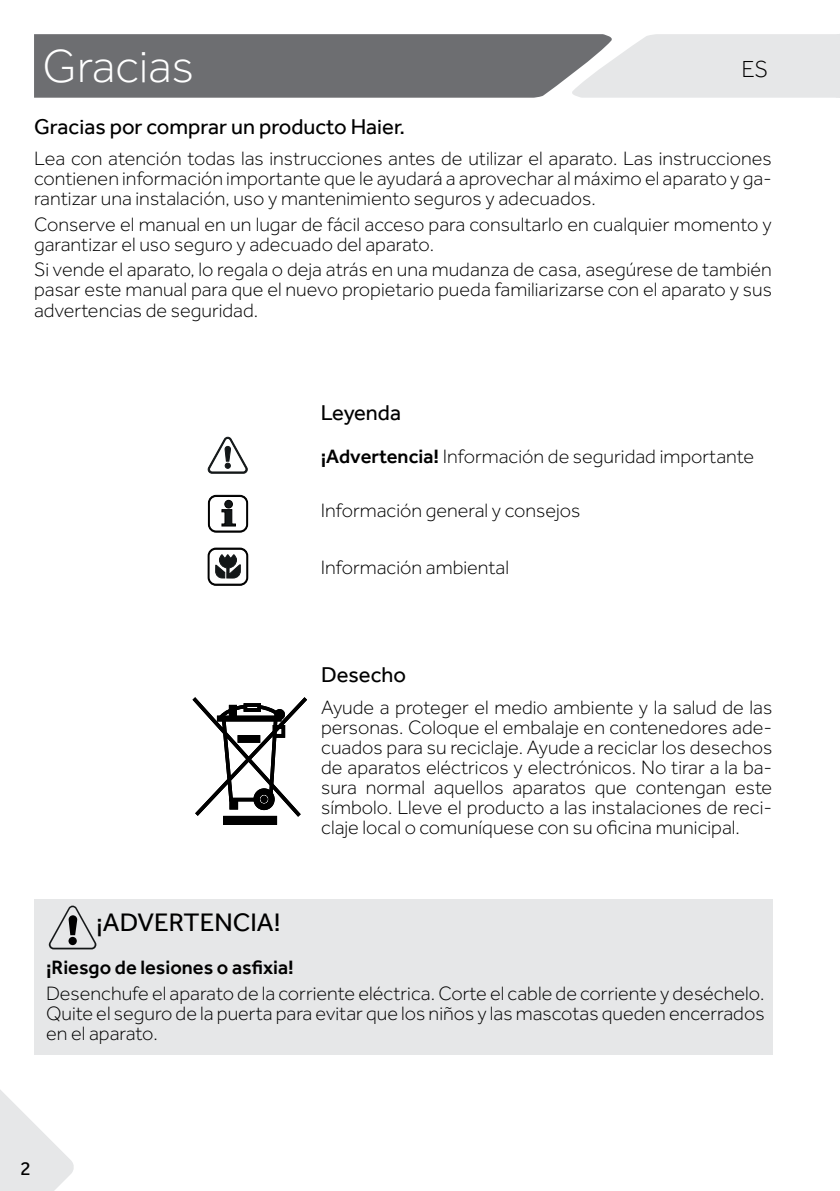
<style>
.page{position:relative;width:840px;height:1191px;background:#fff}
.page>*{position:absolute;margin:0;border:0;box-sizing:border-box;transform-origin:0 0}
.t1{font:300 48px "Effra";color:#fff}
.t2{font:26px "Effra";color:#000}
.t3{font:300 24px "Effra";color:#000}
.t4{font:22px "Effra";color:#000}
.t5{font:300 20px/20px "Effra";color:#000;text-align:justify}
.t6{font:500 20px "Effra";color:#000}
.t7{font:20px "Effra";color:#000}
.s1{font-weight:500}
</style>
<div class="page">
<svg style="left:34px;top:34px;width:805px;height:64px;background:#959698"></svg>
<svg style="left:0;top:1054px;width:75px;height:137px"></svg>
<svg style="left:208px;top:495px;width:39px;height:37px"></svg>
<div style="left:225px;top:500px;width:7px;height:8px;background:#131718;border-radius:50%"></div>
<div style="left:225px;top:500px;width:7px;height:8px;border:1px solid #000;border-radius:50%"></div>
<svg style="left:208px;top:437px;width:39px;height:36px"></svg>
<svg style="left:208px;top:548px;width:40px;height:37px"></svg>
<div style="left:223px;top:816px;width:53px;height:8px;background:#000"></div>
<div style="left:223px;top:816px;width:54px;height:9px;border:1px solid #000"></div>
<svg style="left:192px;top:697px;width:115px;height:120px"></svg>
<div style="left:34px;top:899px;width:738px;height:155px;background:#e6e7e8"></div>
<svg style="left:49px;top:905px;width:47px;height:44px"></svg>
<div style="left:68px;top:937px;width:9px;height:8px;background:#000;border-radius:50%"></div>
<h1 class="t1" style="left:43px;top:39px;width:153px">Gracias</h1>
<p class="t3" style="left:741px;top:55px;width:28px">ES</p>
<p class="t4" style="left:34px;top:113px;width:372px">Gracias por comprar un producto Haier.</p>
<p class="t5" style="left:34px;top:148px;width:739px">Lea con atención todas las instrucciones antes de utilizar el aparato. Las instrucciones contienen información importante que le ayudará a aprovechar al máximo el aparato y ga&shy;rantizar una instalación, uso y mantenimiento seguros y adecuados.</p>
<p class="t5" style="left:34px;top:214px;width:738px">Conserve el manual en un lugar de fácil acceso para consultarlo en cualquier momento y garantizar el uso seguro y adecuado del aparato.</p>
<p class="t5" style="left:34px;top:260px;width:739px">Si vende el aparato, lo regala o deja atrás en una mudanza de casa, asegúrese de también pasar este manual para que el nuevo propietario pueda familiarizarse con el aparato y sus advertencias de seguridad.</p>
<p class="t4" style="left:320px;top:399px;width:82px">Leyenda</p>
<p class="t5" style="left:320px;top:446px;width:435px"><span class="s1">¡Advertencia!</span> Información de seguridad importante</p>
<p class="t5" style="left:320px;top:500px;width:261px">Información general y consejos</p>
<p class="t5" style="left:320px;top:557px;width:190px">Información ambiental</p>
<p class="t4" style="left:321px;top:661px;width:86px">Desecho</p>
<p class="t5" style="left:321px;top:697px;width:452px">Ayude a proteger el medio ambiente y la salud de las personas. Coloque el embalaje en contenedores ade&shy;cuados para su reciclaje. Ayude a reciclar los desechos de aparatos eléctricos y electrónicos. No tirar a la ba&shy;sura normal aquellos aparatos que contengan este símbolo. Lleve el producto a las instalaciones de reci&shy;claje local o comuníquese con su oficina municipal.</p>
<h2 class="t2" style="left:96px;top:907px;width:186px">¡ADVERTENCIA!</h2>
<p class="t6" style="left:46px;top:955px;width:249px">¡Riesgo de lesiones o asfixia!</p>
<p class="t5" style="left:46px;top:982px;width:719px">Desenchufe el aparato de la corriente eléctrica. Corte el cable de corriente y deséchelo.<br>Quite el seguro de la puerta para evitar que los niños y las mascotas queden encerrados en el aparato.</p>
<p class="t7" style="left:20px;top:1156px;width:12px">2</p>
</div>
